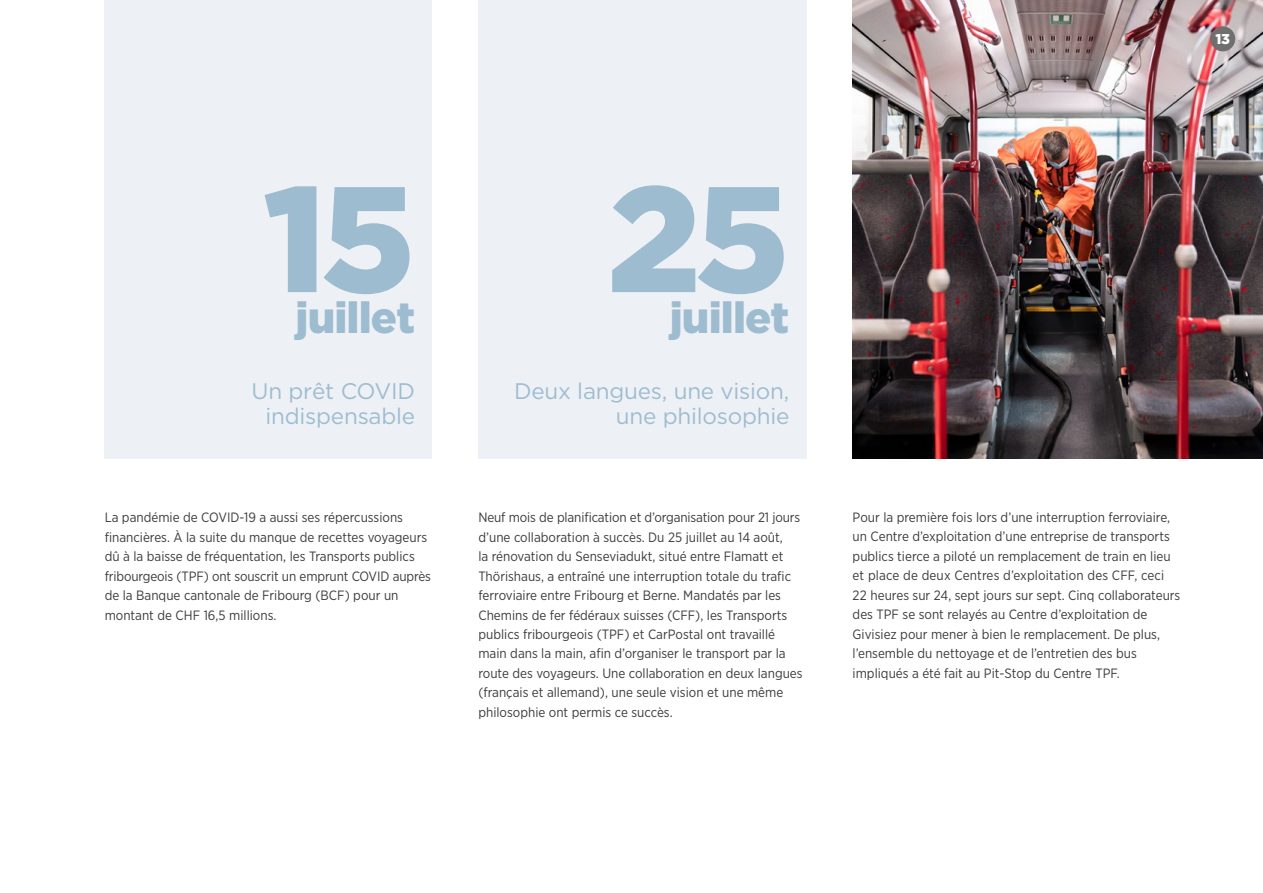
<style>
.page{position:relative;width:1263px;height:893px;background:#fff}
.page>*{position:absolute;margin:0;border:0;box-sizing:border-box;transform-origin:0 0}
.t1{font:900 150px "Gotham";color:#9ebcd0}
.t2{font:900 43.5px "Gotham";letter-spacing:-.02em;color:#9ebcd0}
.t3{font:22.5px/25.5px "Gotham";letter-spacing:-.01em;color:#9ebcd0;text-align:right}
.t4{font:900 14.25px "Gotham";color:#fff}
.t5{font:13.5px/19.5px "Gotham Narrow";color:#3c3c3b}
</style>
<div class="page">
<div style="left:105px;top:0;width:327px;height:458px;background:#edf1f6"></div>
<div style="left:478px;top:0;width:328px;height:458px;background:#edf1f6"></div>
<img style="left:853px;top:0;width:410px;height:458px">
<div style="left:1210px;top:26px;width:25px;height:25px;background:#706f6f;border-radius:50%"></div>
<p class="t4" style="left:1215px;top:30px;width:16px">13</p>
<h1 class="t1" style="left:263px;top:152px;width:153px">15</h1>
<h2 class="t2" style="left:295px;top:292px;width:121px">juillet</h2>
<h3 class="t3" style="left:252px;top:378px;width:165px">Un prêt COVID indispensable</h3>
<h1 class="t1" style="left:607px;top:152px;width:184px">25</h1>
<h2 class="t2" style="left:670px;top:292px;width:121px">juillet</h2>
<h3 class="t3" style="left:514px;top:378px;width:277px">Deux langues, une vision, une philosophie</h3>
<p class="t5" style="left:105px;top:507px;width:328px">La pandémie de COVID-19 a aussi ses répercussions financières. À la suite du manque de recettes voyageurs dû à la baisse de fréquentation, les Transports publics fribourgeois (TPF) ont souscrit un emprunt COVID auprès de la Banque cantonale de Fribourg (BCF) pour un montant de CHF 16,5 millions.</p>
<p class="t5" style="left:478px;top:507px;width:326px">Neuf mois de planification et d’organisation pour 21 jours d’une collaboration à succès. Du 25 juillet au 14 août,<br>la rénovation du Senseviadukt, situé entre Flamatt et Thörishaus, a entraîné une interruption totale du trafic ferroviaire entre Fribourg et Berne. Mandatés par les Chemins de fer fédéraux suisses (CFF), les Transports publics fribourgeois (TPF) et CarPostal ont travaillé main dans la main, afin d’organiser le transport par la route des voyageurs. Une collaboration en deux langues (français et allemand), une seule vision et une même philosophie ont permis ce succès.</p>
<p class="t5" style="left:853px;top:507px;width:329px">Pour la première fois lors d’une interruption ferroviaire, un Centre d’exploitation d’une entreprise de transports publics tierce a piloté un remplacement de train en lieu et place de deux Centres d’exploitation des CFF, ceci 22 heures sur 24, sept jours sur sept. Cinq collaborateurs des TPF se sont relayés au Centre d’exploitation de Givisiez pour mener à bien le remplacement. De plus, l’ensemble du nettoyage et de l’entretien des bus impliqués a été fait au Pit-Stop du Centre TPF.</p>
</div>
